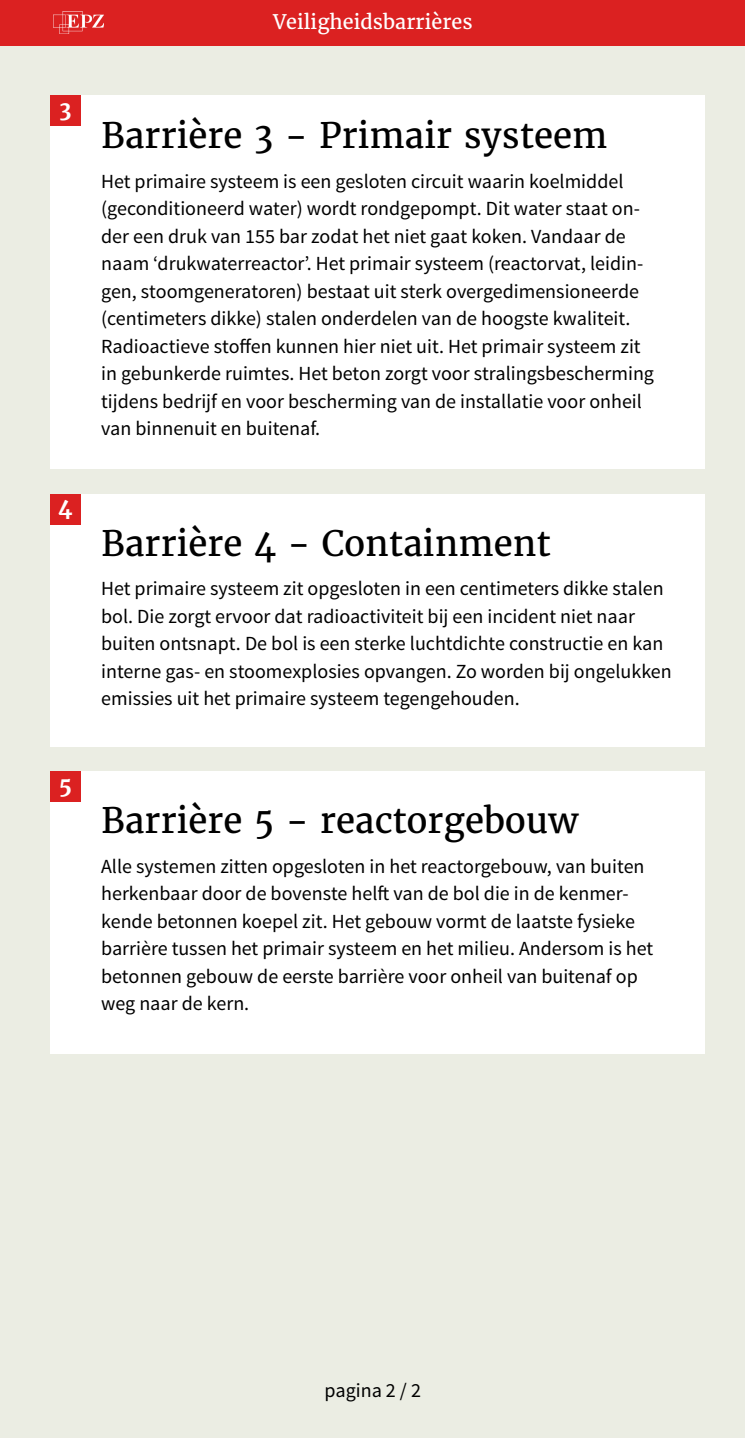
<style>
.page{position:relative;width:745px;height:1438px;background:#fff}
.page>*{position:absolute;margin:0;border:0;box-sizing:border-box;transform-origin:0 0}
.Titel{font:35px "Merriweather";color:#000}
.t1{font:700 21.88px "Merriweather";color:#fff}
.Body{font:20px/27.5px "Source Sans Pro";color:#000}
.t2{font:20px "Merriweather";color:#fff}
</style>
<div class="page">
<div style="left:1px;top:0;width:743px;height:1438px;background:#ebede3"></div>
<div style="left:50px;top:494px;width:654px;height:252px;background:#fff"></div>
<div style="left:50px;top:771px;width:654px;height:283px;background:#fff"></div>
<div style="left:50px;top:494px;width:31px;height:30px;background:#db2121"></div>
<div style="left:50px;top:771px;width:31px;height:31px;background:#db2121"></div>
<div style="left:50px;top:95px;width:654px;height:374px;background:#fff"></div>
<div style="left:50px;top:95px;width:31px;height:31px;background:#db2121"></div>
<div style="left:0;top:0;width:744px;height:45px;background:#db2121"></div>
<img style="left:53px;top:11px;width:51px;height:23px">
<p class="t1" style="left:59px;top:95px;width:14px">3</p>
<p class="t1" style="left:58px;top:493px;width:16px">4</p>
<p class="t1" style="left:59px;top:771px;width:15px">5</p>
<p class="t2" style="left:273px;top:9px;width:201px">Veiligheidsbarrières</p>
<p class="Titel" style="left:101px;top:114px;width:507px">Barrière 3 - Primair systeem</p>
<p class="Body" style="left:101px;top:167px;width:554px">Het primaire systeem is een gesloten circuit waarin koelmiddel (geconditioneerd water) wordt rondgepompt. Dit water staat on&shy;der een druk van 155 bar zodat het niet gaat koken. Vandaar de naam ‘drukwaterreactor’. Het primair systeem (reactorvat, leidin&shy;gen, stoomgeneratoren) bestaat uit sterk overgedimensioneerde (centimeters dikke) stalen onderdelen van de hoogste kwaliteit.<br>Radioactieve stoffen kunnen hier niet uit. Het primair systeem zit in gebunkerde ruimtes. Het beton zorgt voor stralingsbescherming tijdens bedrijf en voor bescherming van de installatie voor onheil van binnenuit en buitenaf.</p>
<p class="Titel" style="left:101px;top:521px;width:451px">Barrière 4 - Containment</p>
<p class="Body" style="left:101px;top:575px;width:571px">Het primaire systeem zit opgesloten in een centimeters dikke stalen bol. Die zorgt ervoor dat radioactiviteit bij een incident niet naar buiten ontsnapt. De bol is een sterke luchtdichte constructie en kan interne gas- en stoomexplosies opvangen. Zo worden bij ongelukken emissies uit het primaire systeem tegengehouden.</p>
<p class="Titel" style="left:101px;top:799px;width:479px">Barrière 5 - reactorgebouw</p>
<p class="Body" style="left:101px;top:852px;width:553px">Alle systemen zitten opgesloten in het reactorgebouw, van buiten herkenbaar door de bovenste helft van de bol die in de kenmer&shy;kende betonnen koepel zit. Het gebouw vormt de laatste fysieke barrière tussen het primair systeem en het milieu. Andersom is het betonnen gebouw de eerste barrière voor onheil van buitenaf op weg naar de kern.</p>
<p class="Body" style="left:324px;top:1376px;width:98px">pagina 2 / 2</p>
</div>
